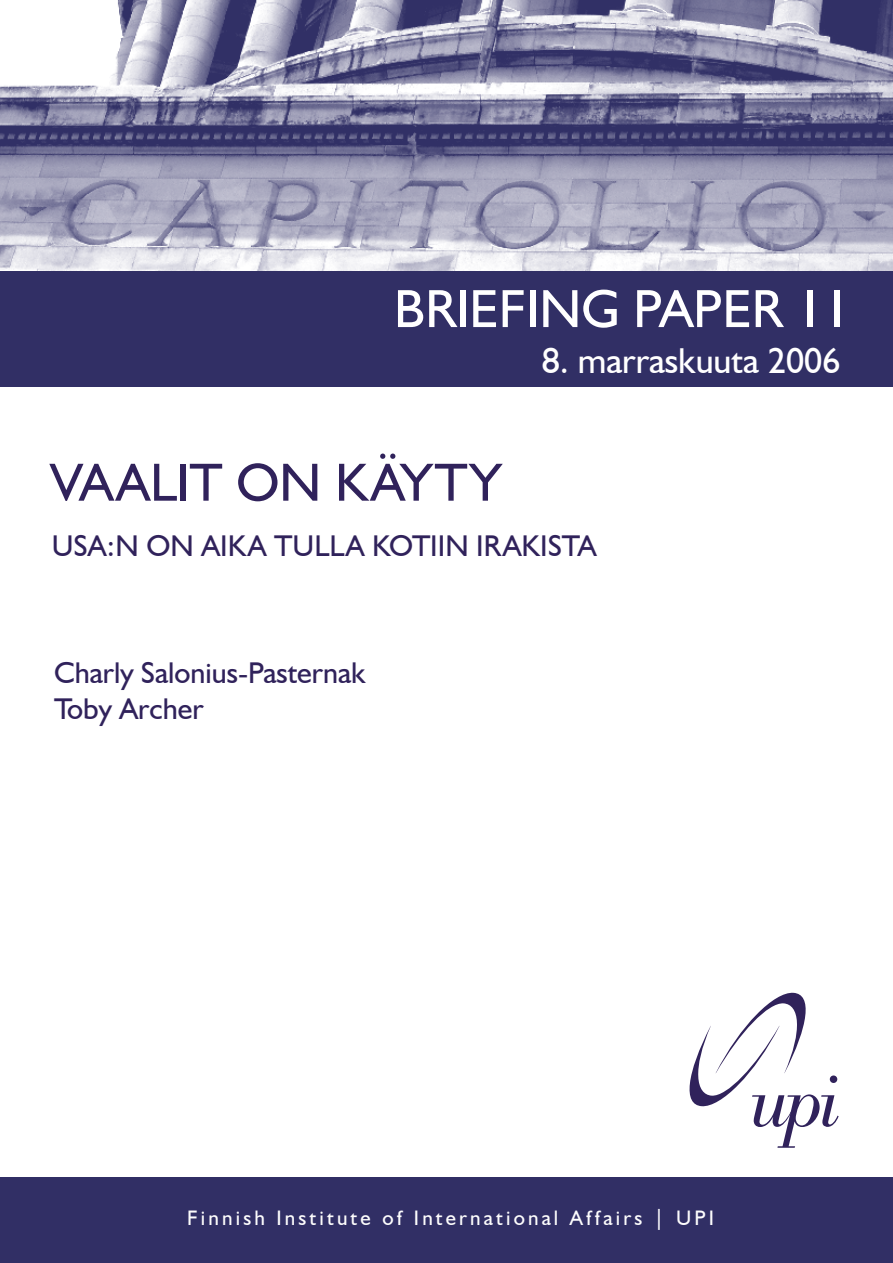
<style>
.page{position:relative;width:893px;height:1263px;background:#fff}
.page>*{position:absolute;margin:0;border:0;box-sizing:border-box;transform-origin:0 0}
.briefing_paper{font:54px "Humanist 521 BT";color:#fff}
.Etusivun_otsikko{font:54px "Humanist 521 BT";color:#30225b}
.etusivun_päivämäärä{font:36px "Humanist 521 BT";color:#fff}
.etusivu_tekijä{font:30px "Humanist 521 BT";color:#30225b}
.Etusivun_alaotsikko{font:30px "Humanist 521 BT";letter-spacing:.005em;color:#30225b}
.t1{font:21px "Humanist 521 BT";letter-spacing:.15em;color:#fdfdfd}
</style>
<div class="page">
<div style="left:0;top:1177px;width:893px;height:86px;background:#312f65"></div>
<div style="left:0;top:271px;width:893px;height:116px;background:#312f65"></div>
<svg style="left:689px;top:992px;width:150px;height:156px"></svg>
<img style="left:0;top:0;width:893px;height:271px">
<p class="briefing_paper" style="left:394px;top:275px;width:458px">BRIEFING PAPER 11</p>
<p class="etusivun_päivämäärä" style="left:542px;top:339px;width:300px">8. marraskuuta 2006</p>
<p class="Etusivun_otsikko" style="left:50px;top:449px;width:452px">VAALIT ON KÄYTY</p>
<p class="Etusivun_alaotsikko" style="left:52px;top:527px;width:546px">USA:N ON AIKA TULLA KOTIIN IRAKISTA</p>
<p class="etusivu_tekijä" style="left:54px;top:654px;width:313px">Charly Salonius-Pasternak</p>
<p class="etusivu_tekijä" style="left:54px;top:690px;width:151px">Toby Archer</p>
<p class="t1" style="left:187px;top:1205px;width:528px">Finnish Institute of International Affairs | UPI</p>
</div>
